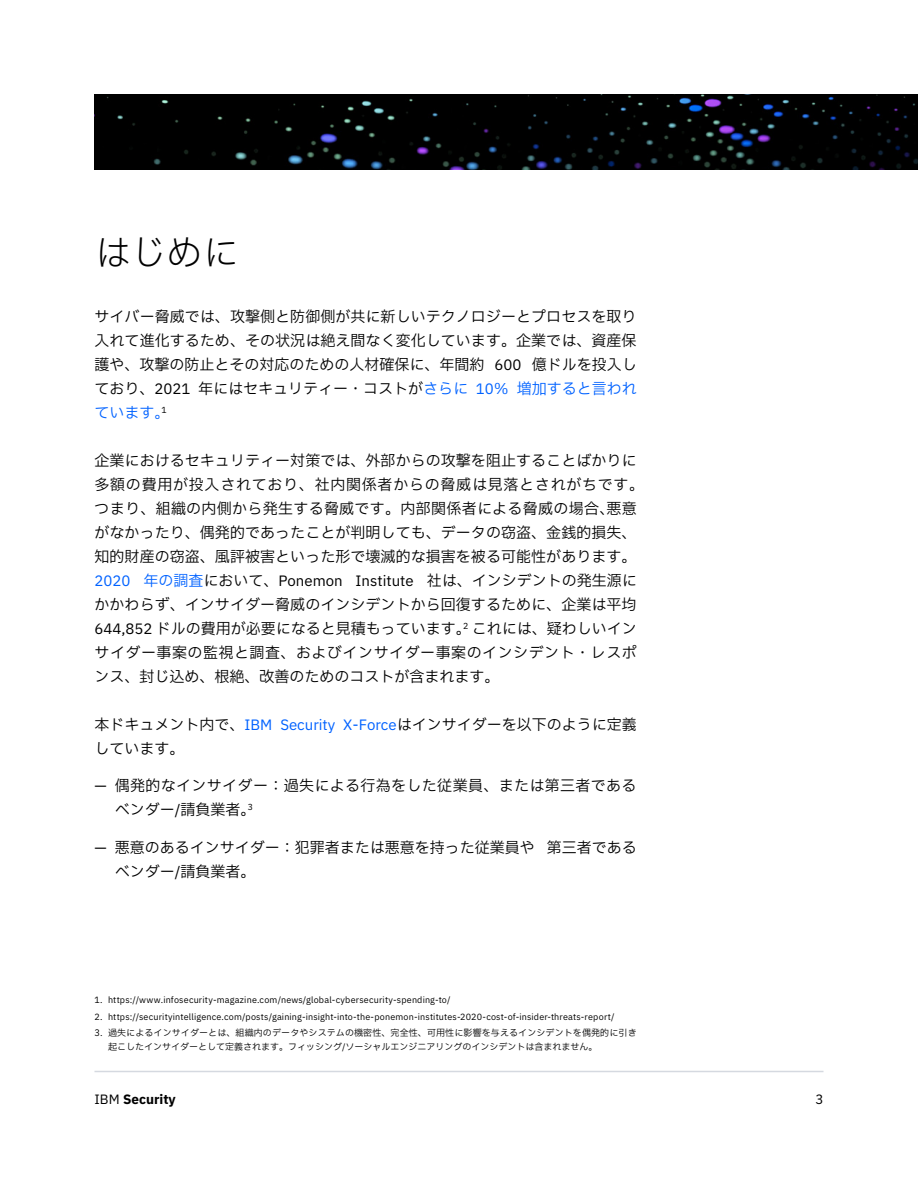
<style>
.page{position:relative;width:918px;height:1188px;background:#fff}
.page>*{position:absolute;margin:0;border:0;box-sizing:border-box;transform-origin:0 0}
.t1{font:300 36px "IBM Plex Sans JP";color:#000}
.t2{font:15px/24px "IBM Plex Sans JP";color:#000;text-align:justify}
.t3{font:15px/24px "IBM Plex Sans JP";letter-spacing:.025em;color:#000}
.t4{font:700 13.5px "IBM Plex Sans";color:#000}
.t5{font:13.5px "IBM Plex Sans";color:#000}
.t6{font:9px "IBM Plex Sans";letter-spacing:.02em;color:#000}
.t7{font:9px/13.5px "IBM Plex Sans JP";letter-spacing:.015em;color:#000}
.s1{font-family:"IBM Plex Sans"}
.s2{color:#0062ff}
.s3{font-family:"IBM Plex Sans";color:#0062ff}
.s4{font-weight:400}
</style>
<div class="page">
<hr style="left:94px;top:1071px;width:730px;height:1px;background:#d5d9e0">
<img style="left:94px;top:94px;width:824px;height:76px">
<h1 class="t1" style="left:94px;top:227px;width:145px">はじめに</h1>
<p class="t2" style="left:94px;top:303px;width:544px">サイバー脅威では、攻撃側と防御側が共に新しいテクノロジーとプロセスを取り入れて進化するため、その状況は絶え間なく変化しています。企業では、資産保護や、攻撃の防止とその対応のための人材確保に、年間約 <span class="s1">600</span> 億ドルを投入しており、<span class="s1">2021</span> 年にはセキュリティー・コストが<span class="s2">さらに</span> <span class="s3">10</span><span class="s2">％ 増加すると言われています｡</span><sup>1</sup></p>
<p class="t2" style="left:94px;top:447px;width:544px">企業におけるセキュリティー対策では、外部からの攻撃を阻止することばかりに多額の費用が投入されており、社内関係者からの脅威は見落とされがちです｡つまり、組織の内側から発生する脅威です。内部関係者による脅威の場合､悪意がなかったり、偶発的であったことが判明しても、データの窃盗、金銭的損失、知的財産の窃盗、風評被害といった形で壊滅的な損害を被る可能性があります。<span class="s3">2020</span> <span class="s2">年の調査</span>において、<span class="s1">Ponemon Institute</span> 社は、インシデントの発生源にかかわらず、インサイダー脅威のインシデントから回復するために、企業は平均<span class="s1">644,852</span> ドルの費用が必要になると見積もっています｡<sup>2</sup> これには、疑わしいインサイダー事案の監視と調査、およびインサイダー事案のインシデント・レスポンス、封じ込め、根絶、改善のためのコストが含まれます。</p>
<p class="t2" style="left:95px;top:711px;width:544px">本ドキュメント内で、<span class="s3">IBM Security X</span><span class="s2">-</span><span class="s3">Force</span>はインサイダーを以下のように定義しています。</p>
<p class="t3" style="left:115px;top:773px;width:523px;text-indent:-20px">— 偶発的なインサイダー：過失による行為をした従業員、または第三者であるベンダー<span class="s1">/</span>請負業者｡<sup>3</sup></p>
<p class="t2" style="left:115px;top:834px;width:524px;text-indent:-20px">— 悪意のあるインサイダー：犯罪者または悪意を持った従業員や 第三者であるベンダー<span class="s1">/</span>請負業者。</p>
<p class="t6" style="left:94px;top:993px;width:357px">1. https://www.infosecurity-magazine.com/news/global-cybersecurity-spending-to/</p>
<p class="t6" style="left:94px;top:1009px;width:522px">2. https://securityintelligence.com/posts/gaining-insight-into-the-ponemon-institutes-2020-cost-of-insider-threats-report/</p>
<p class="t7" style="left:108px;top:1026px;width:530px;text-indent:-14px">3. 過失によるインサイダーとは、組織内のデータやシステムの機密性、完全性、可用性に影響を与えるインシデントを偶発的に引き起こしたインサイダーとして定義されます。フィッシング<span class="s1">/</span>ソーシャルエンジニアリングのインシデントは含まれません。</p>
<p class="t4" style="left:94px;top:1089px;width:83px"><span class="s4">IBM</span> Security</p>
<p class="t5" style="left:815px;top:1089px;width:10px">3</p>
</div>
